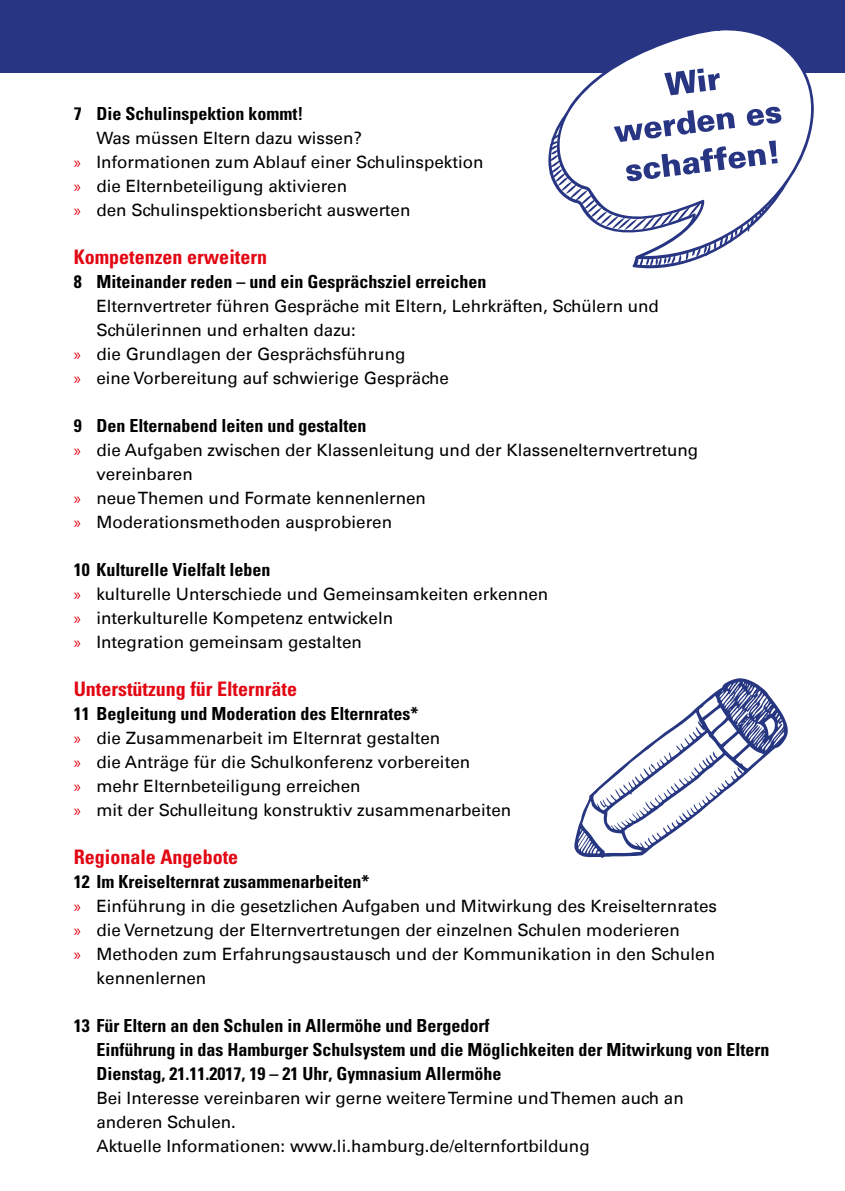
<style>
.page{position:relative;width:845px;height:1191px;background:#fff}
.page>*{position:absolute;margin:0;border:0;box-sizing:border-box;transform-origin:0 0}
.t1{font:700 condensed 20px "Univers";color:#e30613}
.t2{font:700 condensed 18px/24px "Univers";color:#000}
.t3{font:17px/24px "Univers LT";color:#000}
.s1{font-family:"Myriad Pro";color:#e30613}
</style>
<div class="page">
<hr style="left:844px;top:0;width:1px;height:1191px;background:#e9ecf8">
<div style="left:0;top:0;width:845px;height:72px;background:#283583"></div>
<svg style="left:550px;top:30px;width:269px;height:162px;fill:#fff"></svg>
<svg style="left:549px;top:106px;width:233px;height:161px"></svg>
<svg style="left:664px;top:68px;width:56px;height:27px"></svg>
<svg style="left:574px;top:678px;width:214px;height:180px"></svg>
<p class="t2" style="left:74px;top:101px;width:231px">7 Die Schulinspektion kommt!</p>
<p class="t3" style="left:74px;top:126px;width:411px;text-indent:23px">Was müssen Eltern dazu wissen?<br><span class="s1">»</span> Informationen zum Ablauf einer Schulinspektion <span class="s1">»</span> die Elternbeteiligung aktivieren<br><span class="s1">»</span> den Schulinspektionsbericht auswerten</p>
<p class="t1" style="left:74px;top:245px;width:195px">Kompetenzen erweitern</p>
<p class="t2" style="left:74px;top:269px;width:414px">8 Miteinander reden – und ein Gesprächsziel erreichen</p>
<p class="t3" style="left:96px;top:294px;width:564px">Elternvertreter führen Gespräche mit Eltern, Lehrkräften, Schülern und</p>
<p class="t3" style="left:96px;top:318px;width:261px">Schülerinnen und erhalten dazu:</p>
<p class="t3" style="left:74px;top:342px;width:333px"><span class="s1">»</span> die Grundlagen der Gesprächsführung</p>
<p class="t3" style="left:74px;top:366px;width:377px"><span class="s1">»</span> eine Vorbereitung auf schwierige Gespräche</p>
<p class="t2" style="left:74px;top:413px;width:294px">9 Den Elternabend leiten und gestalten</p>
<p class="t3" style="left:74px;top:438px;width:626px"><span class="s1">»</span> die Aufgaben zwischen der Klassenleitung und der Klassenelternvertretung</p>
<p class="t3" style="left:96px;top:462px;width:98px">vereinbaren</p>
<p class="t3" style="left:74px;top:486px;width:354px"><span class="s1">»</span> neue Themen und Formate kennenlernen</p>
<p class="t3" style="left:74px;top:510px;width:320px"><span class="s1">»</span> Moderationsmethoden ausprobieren</p>
<p class="t2" style="left:74px;top:557px;width:198px">10 Kulturelle Vielfalt leben</p>
<p class="t3" style="left:74px;top:582px;width:476px"><span class="s1">»</span> kulturelle Unterschiede und Gemeinsamkeiten erkennen <span class="s1">»</span> interkulturelle Kompetenz entwickeln<br><span class="s1">»</span> Integration gemeinsam gestalten</p>
<p class="t1" style="left:74px;top:677px;width:225px">Unterstützung für Elternräte</p>
<p class="t2" style="left:74px;top:701px;width:346px">11 Begleitung und Moderation des Elternrates*</p>
<p class="t3" style="left:74px;top:726px;width:439px"><span class="s1">»</span> die Zusammenarbeit im Elternrat gestalten<br><span class="s1">»</span> die Anträge für die Schulkonferenz vorbereiten<br><span class="s1">»</span> mehr Elternbeteiligung erreichen<br><span class="s1">»</span> mit der Schulleitung konstruktiv zusammenarbeiten</p>
<p class="t1" style="left:74px;top:845px;width:166px">Regionale Angebote</p>
<p class="t2" style="left:74px;top:869px;width:297px">12 Im Kreiselternrat zusammenarbeiten*</p>
<p class="t3" style="left:74px;top:894px;width:645px"><span class="s1">»</span> Einführung in die gesetzlichen Aufgaben und Mitwirkung des Kreiselternrates</p>
<p class="t3" style="left:74px;top:918px;width:607px"><span class="s1">»</span> die Vernetzung der Elternvertretungen der einzelnen Schulen moderieren</p>
<p class="t3" style="left:74px;top:942px;width:643px"><span class="s1">»</span> Methoden zum Erfahrungsaustausch und der Kommunikation in den Schulen</p>
<p class="t3" style="left:96px;top:966px;width:111px">kennenlernen</p>
<p class="t2" style="left:96px;top:1013px;width:674px;text-indent:-23px">13 Für Eltern an den Schulen in Allermöhe und Bergedorf<br>Einführung in das Hamburger Schulsystem und die Möglichkeiten der Mitwirkung von Eltern<br>Dienstag, 21.11.2017, 19 – 21 Uhr, Gymnasium Allermöhe</p>
<p class="t3" style="left:96px;top:1086px;width:589px">Bei Interesse vereinbaren wir gerne weitere Termine und Themen auch an anderen Schulen.<br>Aktuelle Informationen: www.li.hamburg.de/elternfortbildung</p>
</div>
